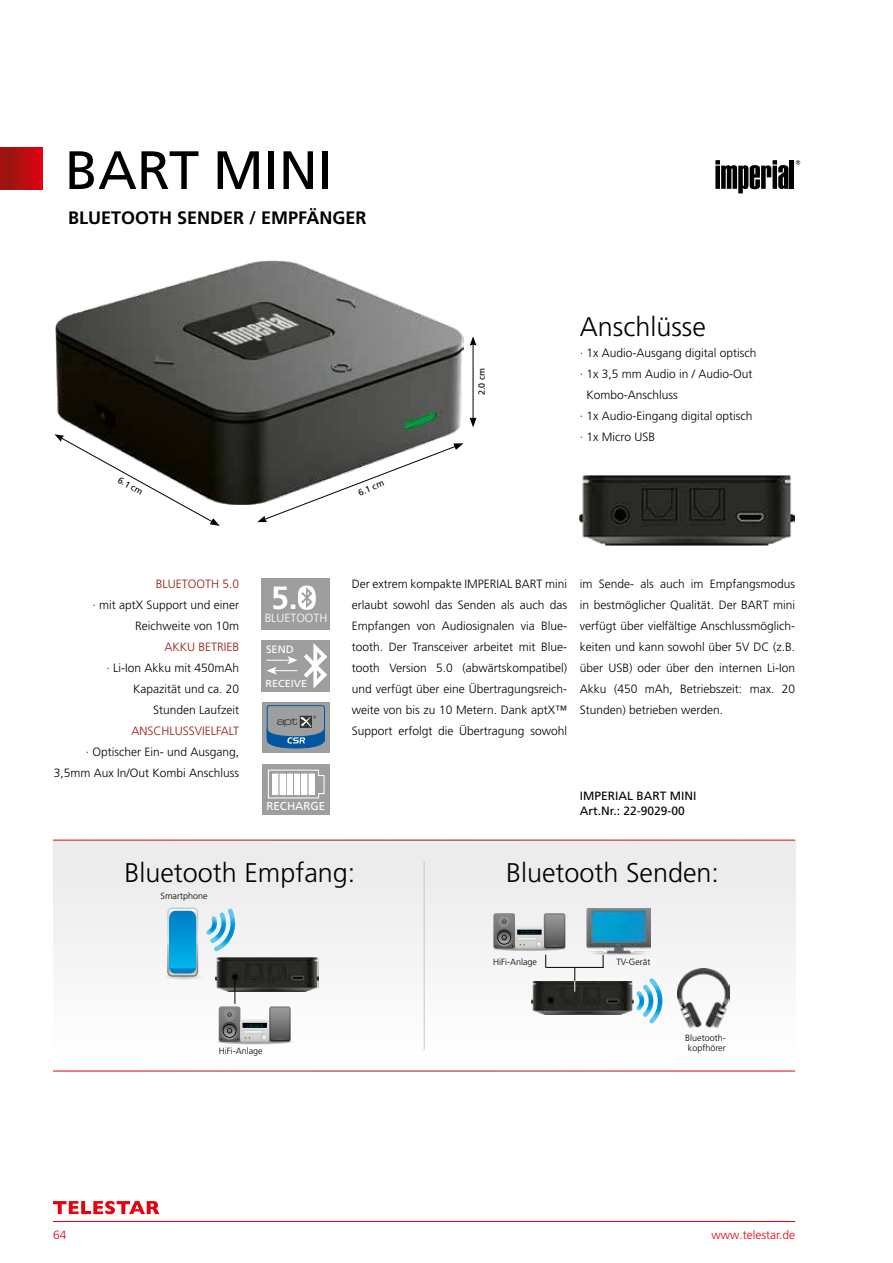
<style>
.page{position:relative;width:893px;height:1263px;background:#fff}
.page>*{position:absolute;margin:0;border:0;box-sizing:border-box;transform-origin:0 0}
.t1{font:54px "Frutiger LT Pro";color:#000}
.t2{font:700 32.25px "Frutiger LT Pro";color:#fff}
.t3{font:300 27px "Frutiger LT Pro";color:#000}
.t4{font:700 18px "Frutiger LT Pro";color:#000}
.t5{font:300 12px/21px "Frutiger LT Pro";color:#000;text-align:right}
.t6{font:300 12px "Frutiger LT Pro";color:#9a1511}
.t7{font:12px/14.4px "Frutiger LT Pro";color:#000}
.t8{font:300 12px "Frutiger LT Pro";color:#e7000e}
.t9{font:300 11.85px "Frutiger LT Pro";color:#fff}
.t10{font:11.55px "Frutiger LT Pro";color:#fff}
.t11{font:10.65px "Frutiger LT Pro";color:#fff;scale:1.05 1}
.t12{font:10.2px "Frutiger LT Pro";color:#fff;scale:1.07 1}
.t13{font:300 9px/10.8px "Frutiger LT Pro";color:#000}
.t14{font:9px "Frutiger LT Pro";color:#000}
</style>
<div class="page">
<svg style="left:53px;top:1201px;width:106px;height:13px"></svg>
<hr style="left:53px;top:1221px;width:742px;height:1px;background:#e7000e">
<div style="left:53px;top:840px;width:742px;height:231px;background:#f3f3f3"></div>
<hr style="left:53px;top:840px;width:742px;height:1px;background:#fff">
<div style="left:216px;top:1039px;width:77px;height:5px;background:#dddede;border-radius:50%"></div>
<div style="left:217px;top:1039px;width:75px;height:5px;background:#d5d6d6;border-radius:50%"></div>
<div style="left:218px;top:1039px;width:73px;height:5px;background:#cfd0d0;border-radius:50%"></div>
<hr style="left:221px;top:1040px;width:68px;height:4px;background:#c9cbcb;border-radius:50%">
<svg style="left:221px;top:1040px;width:67px;height:4px"></svg>
<hr style="left:222px;top:1040px;width:66px;height:3px;background:#cacccc;border-radius:50%">
<hr style="left:222px;top:1040px;width:65px;height:3px;background:#c4c6c6;border-radius:50%">
<hr style="left:223px;top:1040px;width:63px;height:3px;background:#bbbdbd;border-radius:50%">
<hr style="left:224px;top:1040px;width:61px;height:3px;background:#b2b4b4;border-radius:50%">
<hr style="left:226px;top:1040px;width:58px;height:3px;background:#a5a7a7;border-radius:50%">
<hr style="left:226px;top:1040px;width:57px;height:3px;background:#9ea0a0;border-radius:50%">
<img style="left:291px;top:958px;width:27px;height:34px">
<svg style="left:162px;top:907px;width:129px;height:135px"></svg>
<svg style="left:545px;top:955px;width:1px;height:13px"></svg>
<svg style="left:603px;top:955px;width:1px;height:13px"></svg>
<hr style="left:546px;top:967px;width:57px;height:1px;background:#000">
<img style="left:532px;top:981px;width:101px;height:34px">
<div style="left:491px;top:946px;width:77px;height:5px;background:#e2e3e3;border-radius:50%"></div>
<div style="left:492px;top:946px;width:75px;height:5px;background:#dbdcdc;border-radius:50%"></div>
<div style="left:493px;top:946px;width:73px;height:5px;background:#d4d5d5;border-radius:50%"></div>
<div style="left:493px;top:946px;width:72px;height:5px;background:#d3d4d4;border-radius:50%"></div>
<div style="left:494px;top:946px;width:71px;height:5px;background:#ced0d0;border-radius:50%"></div>
<svg style="left:494px;top:946px;width:70px;height:5px"></svg>
<hr style="left:497px;top:947px;width:64px;height:3px;background:#c1c3c3;border-radius:50%">
<hr style="left:498px;top:947px;width:63px;height:3px;background:#bbbdbd;border-radius:50%">
<hr style="left:499px;top:947px;width:61px;height:3px;background:#b2b4b4;border-radius:50%">
<hr style="left:500px;top:947px;width:58px;height:3px;background:#a5a7a7;border-radius:50%">
<hr style="left:501px;top:947px;width:57px;height:3px;background:#a1a3a2;border-radius:50%">
<svg style="left:493px;top:913px;width:72px;height:36px"></svg>
<img style="left:586px;top:909px;width:64px;height:45px">
<img style="left:677px;top:968px;width:53px;height:59px">
<svg style="left:636px;top:978px;width:26px;height:45px"></svg>
<svg style="left:574px;top:968px;width:1px;height:24px"></svg>
<div style="left:262px;top:579px;width:68px;height:51px;background:#9d9e9e"></div>
<svg style="left:298px;top:585px;width:18px;height:25px"></svg>
<div style="left:262px;top:640px;width:68px;height:51px;background:#9d9e9e"></div>
<svg style="left:304px;top:643px;width:23px;height:46px"></svg>
<svg style="left:267px;top:656px;width:31px;height:19px"></svg>
<div style="left:262px;top:702px;width:68px;height:51px;background:#9d9e9e"></div>
<svg style="left:267px;top:705px;width:58px;height:43px"></svg>
<div style="left:262px;top:763px;width:68px;height:51px;background:#9d9e9e"></div>
<svg style="left:267px;top:769px;width:58px;height:30px"></svg>
<div style="left:273px;top:774px;width:5px;height:20px;background:#fff"></div>
<div style="left:272px;top:773px;width:6px;height:22px;border:1px solid #fff"></div>
<div style="left:309px;top:774px;width:5px;height:20px;background:#fff"></div>
<div style="left:309px;top:773px;width:6px;height:22px;border:1px solid #fff"></div>
<div style="left:302px;top:774px;width:5px;height:20px;background:#fff"></div>
<div style="left:301px;top:773px;width:6px;height:22px;border:1px solid #fff"></div>
<div style="left:295px;top:774px;width:5px;height:20px;background:#fff"></div>
<div style="left:294px;top:773px;width:6px;height:22px;border:1px solid #fff"></div>
<div style="left:287px;top:774px;width:5px;height:20px;background:#fff"></div>
<div style="left:287px;top:773px;width:6px;height:22px;border:1px solid #fff"></div>
<div style="left:280px;top:774px;width:5px;height:20px;background:#fff"></div>
<div style="left:280px;top:773px;width:6px;height:22px;border:1px solid #fff"></div>
<img style="left:55px;top:261px;width:408px;height:243px">
<img style="left:580px;top:475px;width:215px;height:71px">
<svg style="left:257px;top:443px;width:206px;height:79px"></svg>
<svg style="left:54px;top:434px;width:166px;height:92px"></svg>
<hr style="left:473px;top:343px;width:1px;height:77px;background:#000">
<svg style="left:470px;top:336px;width:6px;height:10px"></svg>
<svg style="left:470px;top:418px;width:6px;height:9px"></svg>
<svg style="left:0;top:147px;width:42px;height:42px;background:#b60e10"></svg>
<hr style="left:424px;top:861px;width:1px;height:189px;background:#c5c7c7">
<svg style="left:715px;top:160px;width:73px;height:33px"></svg>
<hr style="left:790px;top:160px;width:4px;height:29px;background:#000">
<svg style="left:796px;top:160px;width:4px;height:5px"></svg>
<h1 class="t1" style="left:65px;top:139px;width:269px">BART MINI</h1>
<h3 class="t4" style="left:68px;top:207px;width:300px">BLUETOOTH SENDER / EMPFÄNGER</h3>
<p class="t14" style="left:122px;top:475px;width:29px;rotate:30deg">6.1 cm</p>
<p class="t14" style="left:357px;top:488px;width:29px;rotate:-22deg">6.1 cm</p>
<p class="t14" style="left:476px;top:395px;width:29px;rotate:-90deg">2.0 cm</p>
<h3 class="t3" style="left:580px;top:311px;width:128px">Anschlüsse</h3>
<p class="t5" style="left:580px;top:342px;width:178px">· 1x Audio-Ausgang digital optisch</p>
<p class="t5" style="left:580px;top:363px;width:174px">· 1x 3,5 mm Audio in / Audio-Out</p>
<p class="t5" style="left:587px;top:384px;width:93px">Kombo-Anschluss</p>
<p class="t5" style="left:580px;top:405px;width:174px">· 1x Audio-Eingang digital optisch</p>
<p class="t5" style="left:580px;top:426px;width:77px">· 1x Micro USB</p>
<p class="t6" style="left:156px;top:577px;width:85px">BLUETOOTH 5.0</p>
<p class="t5" style="left:92px;top:594px;width:148px">· mit aptX Support und einer<br>Reichweite von 10m</p>
<p class="t6" style="left:164px;top:640px;width:76px">AKKU BETRIEB</p>
<p class="t5" style="left:106px;top:657px;width:134px">· Li-Ion Akku mit 450mAh<br>Kapazität und ca. 20<br>Stunden Laufzeit</p>
<p class="t6" style="left:132px;top:724px;width:109px">ANSCHLUSSVIELFALT</p>
<p class="t5" style="left:54px;top:741px;width:187px">· Optischer Ein- und Ausgang,<br>3,5mm Aux In/Out Kombi Anschluss</p>
<h2 class="t2" style="left:271px;top:579px;width:28px">5.</h2>
<p class="t9" style="left:265px;top:611px;width:64px">BLUETOOTH</p>
<p class="t11" style="left:266px;top:643px;width:28px">SEND</p>
<p class="t12" style="left:266px;top:677px;width:40px">RECEIVE</p>
<p class="t10" style="left:267px;top:799px;width:60px">RECHARGE</p>
<p class="t5" style="left:352px;top:573px;width:217px;text-align:justify">Der extrem kompakte IMPERIAL BART mini erlaubt sowohl das Senden als auch das Empfangen von Audiosignalen via Blue&shy;tooth. Der Transceiver arbeitet mit Blue&shy;tooth Version 5.0 (abwärtskompatibel) und verfügt über eine Übertragungsreich&shy;weite von bis zu 10 Metern. Dank aptX™ Support erfolgt die Übertragung sowohl</p>
<p class="t5" style="left:580px;top:573px;width:217px;text-align:justify">im Sende- als auch im Empfangsmodus in bestmöglicher Qualität. Der BART mini verfügt über vielfältige Anschlussmöglich&shy;keiten und kann sowohl über 5V DC (z.B. über USB) oder über den internen Li-Ion Akku (450 mAh, Betriebszeit: max. 20<br>Stunden) betrieben werden.</p>
<p class="t7" style="left:580px;top:789px;width:118px">IMPERIAL BART MINI<br>Art.Nr.: 22-9029-00</p>
<h3 class="t3" style="left:124px;top:857px;width:233px">Bluetooth Empfang:</h3>
<h3 class="t3" style="left:506px;top:857px;width:215px">Bluetooth Senden:</h3>
<p class="t13" style="left:161px;top:891px;width:49px">Smartphone</p>
<p class="t13" style="left:219px;top:1046px;width:46px">HiFi-Anlage</p>
<p class="t13" style="left:493px;top:956px;width:46px">HiFi-Anlage</p>
<p class="t13" style="left:616px;top:956px;width:35px">TV-Gerät</p>
<p class="t13" style="left:685px;top:1032px;width:42px">Bluetooth&shy;kopfhörer</p>
<p class="t8" style="left:53px;top:1228px;width:15px">64</p>
<p class="t8" style="left:712px;top:1228px;width:85px">www.telestar.de</p>
</div>
